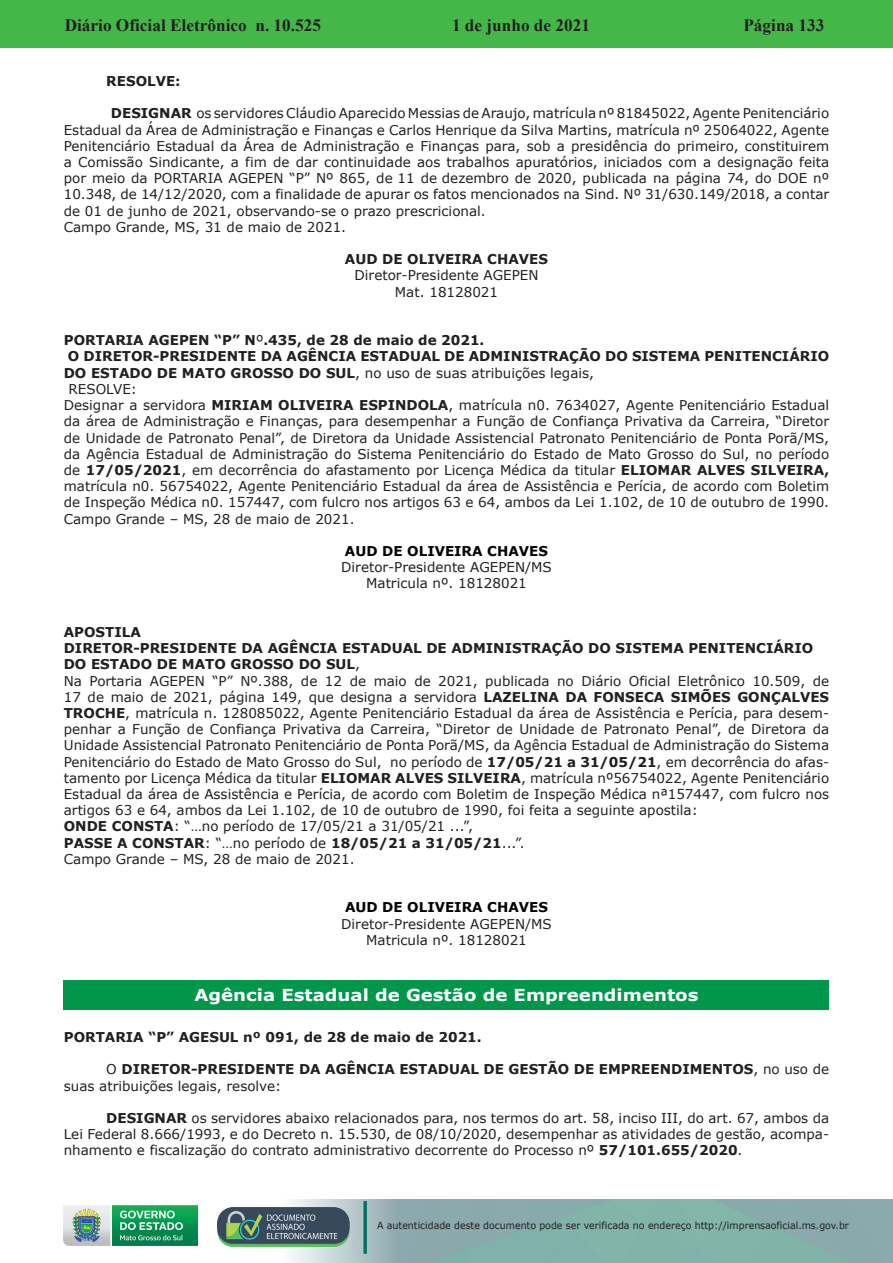
<style>
.page{position:relative;width:893px;height:1263px;background:#fff}
.page>*{position:absolute;margin:0;border:0;box-sizing:border-box;transform-origin:0 0}
.t1{font:700 17.25px "Times New Roman";color:#231f20}
.t2{font:700 16.5px "Verdana";color:#fff;scale:1.1 1}
.t3{font:13.5px/16.2px "Verdana";color:#231f20;text-align:center}
.t4{font:700 13.5px/16.2px "Verdana";color:#231f20}
.t5{font:700 13.5px "Verdana";color:#000}
.t6{font:9.9px "Verdana";color:#231f20;scale:.95 1}
.s1{font-weight:700}
.s2{font-weight:400}
</style>
<div class="page">
<div style="left:0;top:0;width:893px;height:48px;background:#45b749"></div>
<img style="left:63px;top:1199px;width:830px;height:64px">
<img style="left:364px;top:1202px;width:2px;height:51px">
<img style="left:218px;top:1207px;width:132px;height:39px">
<img style="left:64px;top:1205px;width:134px;height:41px">
<div style="left:64px;top:980px;width:765px;height:30px;background:#00974a"></div>
<p class="t1" style="left:65px;top:13px;width:258px">Diário Oficial Eletrônico n. 10.525</p>
<p class="t1" style="left:452px;top:13px;width:140px">1 de junho de 2021</p>
<p class="t1" style="left:743px;top:13px;width:82px">Página 133</p>
<p class="t4" style="left:106px;top:73px;width:76px">RESOLVE:</p>
<p class="t3" style="left:64px;top:105px;width:767px;text-align:left;text-indent:47px"><span class="s1">DESIGNAR</span> os servidores Cláudio Aparecido Messias de Araujo, matrícula nº 81845022, Agente Penitenciário Estadual da Área de Administração e Finanças e Carlos Henrique da Silva Martins, matrícula nº 25064022, Agente Penitenciário Estadual da Área de Administração e Finanças para, sob a presidência do primeiro, constituirem a Comissão Sindicante, a fim de dar continuidade aos trabalhos apuratórios, iniciados com a designação feita por meio da PORTARIA AGEPEN “P” Nº 865, de 11 de dezembro de 2020, publicada na página 74, do DOE nº 10.348, de 14/12/2020, com a finalidade de apurar os fatos mencionados na Sind. Nº 31/630.149/2018, a contar de 01 de junho de 2021, observando-se o prazo prescricional.<br>Campo Grande, MS, 31 de maio de 2021.</p>
<p class="t4" style="left:345px;top:251px;width:204px">AUD DE OLIVEIRA CHAVES</p>
<p class="t3" style="left:354px;top:267px;width:185px">Diretor-Presidente AGEPEN<br>Mat. 18128021</p>
<p class="t4" style="left:64px;top:332px;width:422px">PORTARIA AGEPEN “P” N<span class="s2">º</span>.435, de 28 de maio de 2021.</p>
<p class="t4" style="left:68px;top:348px;width:763px">O DIRETOR-PRESIDENTE DA AGÊNCIA ESTADUAL DE ADMINISTRAÇÃO DO SISTEMA PENITENCIÁRIO</p>
<p class="t3" style="left:64px;top:365px;width:532px"><span class="s1">DO ESTADO DE MATO GROSSO DO SUL</span>, no uso de suas atribuições legais,</p>
<p class="t3" style="left:69px;top:381px;width:70px">RESOLVE:</p>
<p class="t3" style="left:64px;top:397px;width:767px">Designar a servidora <span class="s1">MIRIAM OLIVEIRA ESPINDOLA</span>, matrícula n0. 7634027, Agente Penitenciário Estadual</p>
<p class="t3" style="left:64px;top:413px;width:767px">da área de Administração e Finanças, para desempenhar a Função de Confiança Privativa da Carreira, “Diretor</p>
<p class="t3" style="left:64px;top:429px;width:767px">de Unidade de Patronato Penal”, de Diretora da Unidade Assistencial Patronato Penitenciário de Ponta Porã/MS,</p>
<p class="t3" style="left:64px;top:446px;width:767px">da Agência Estadual de Administração do Sistema Penitenciário do Estado de Mato Grosso do Sul, no período</p>
<p class="t3" style="left:64px;top:462px;width:767px">de <span class="s1">17/05/2021</span>, em decorrência do afastamento por Licença Médica da titular <span class="s1">ELIOMAR ALVES SILVEIRA,</span></p>
<p class="t3" style="left:64px;top:478px;width:767px">matrícula n0. 56754022, Agente Penitenciário Estadual da área de Assistência e Perícia, de acordo com Boletim</p>
<p class="t3" style="left:64px;top:494px;width:767px">de Inspeção Médica n0. 157447, com fulcro nos artigos 63 e 64, ambos da Lei 1.102, de 10 de outubro de 1990.</p>
<p class="t3" style="left:64px;top:510px;width:292px">Campo Grande – MS, 28 de maio de 2021.</p>
<p class="t5" style="left:345px;top:541px;width:204px">AUD DE OLIVEIRA CHAVES</p>
<p class="t3" style="left:341px;top:559px;width:212px">Diretor-Presidente AGEPEN/MS<br>Matricula nº. 18128021</p>
<p class="t3" style="left:64px;top:624px;width:767px;text-align:left"><span class="s1">APOSTILA<br>DIRETOR-PRESIDENTE DA AGÊNCIA ESTADUAL DE ADMINISTRAÇÃO DO SISTEMA PENITENCIÁRIO DO ESTADO DE MATO GROSSO DO SUL</span>,<br>Na Portaria AGEPEN “P” Nº.388, de 12 de maio de 2021, publicada no Diário Oficial Eletrônico 10.509, de 17 de maio de 2021, página 149, que designa a servidora <span class="s1">LAZELINA DA FONSECA SIMÕES GONÇALVES TROCHE</span>, matrícula n. 128085022, Agente Penitenciário Estadual da área de Assistência e Perícia, para desem&shy;penhar a Função de Confiança Privativa da Carreira, “Diretor de Unidade de Patronato Penal”, de Diretora da Unidade Assistencial Patronato Penitenciário de Ponta Porã/MS, da Agência Estadual de Administração do Sistema Penitenciário do Estado de Mato Grosso do Sul, no período de <span class="s1">17/05/21 a 31/05/21</span>, em decorrência do afas&shy;tamento por Licença Médica da titular <span class="s1">ELIOMAR ALVES SILVEIRA</span>, matrícula nº56754022, Agente Penitenciário Estadual da área de Assistência e Perícia, de acordo com Boletim de Inspeção Médica nª157447, com fulcro nos artigos 63 e 64, ambos da Lei 1.102, de 10 de outubro de 1990, foi feita a seguinte apostila:<br><span class="s1">ONDE CONSTA</span>: “…no período de 17/05/21 a 31/05/21 ...”,<br><span class="s1">PASSE A CONSTAR</span>: “…no período de <span class="s1">18/05/21 a 31/05/21</span>...”.<br>Campo Grande – MS, 28 de maio de 2021.</p>
<p class="t5" style="left:345px;top:898px;width:204px">AUD DE OLIVEIRA CHAVES</p>
<p class="t3" style="left:341px;top:915px;width:212px">Diretor-Presidente AGEPEN/MS<br>Matricula nº. 18128021</p>
<p class="t2" style="left:194px;top:983px;width:460px">Agência Estadual de Gestão de Empreendimentos</p>
<p class="t4" style="left:64px;top:1029px;width:419px">PORTARIA “P” AGESUL nº 091, de 28 de maio de 2021.</p>
<p class="t4" style="left:64px;top:1061px;width:767px;text-indent:43px"><span class="s2">O</span> DIRETOR-PRESIDENTE DA AGÊNCIA ESTADUAL DE GESTÃO DE EMPREENDIMENTOS<span class="s2">, no uso de suas atribuições legais, resolve:</span></p>
<p class="t3" style="left:64px;top:1110px;width:767px;text-align:justify;text-indent:43px"><span class="s1">DESIGNAR</span> os servidores abaixo relacionados para, nos termos do art. 58, inciso III, do art. 67, ambos da Lei Federal 8.666/1993, e do Decreto n. 15.530, de 08/10/2020, desempenhar as atividades de gestão, acompa&shy;nhamento e fiscalização do contrato administrativo decorrente do Processo nº <span class="s1">57/101.655/2020</span>.</p>
<p class="t6" style="left:377px;top:1219px;width:498px">A autenticidade deste documento pode ser verificada no endereço http://imprensaoficial.ms.gov.br</p>
</div>
